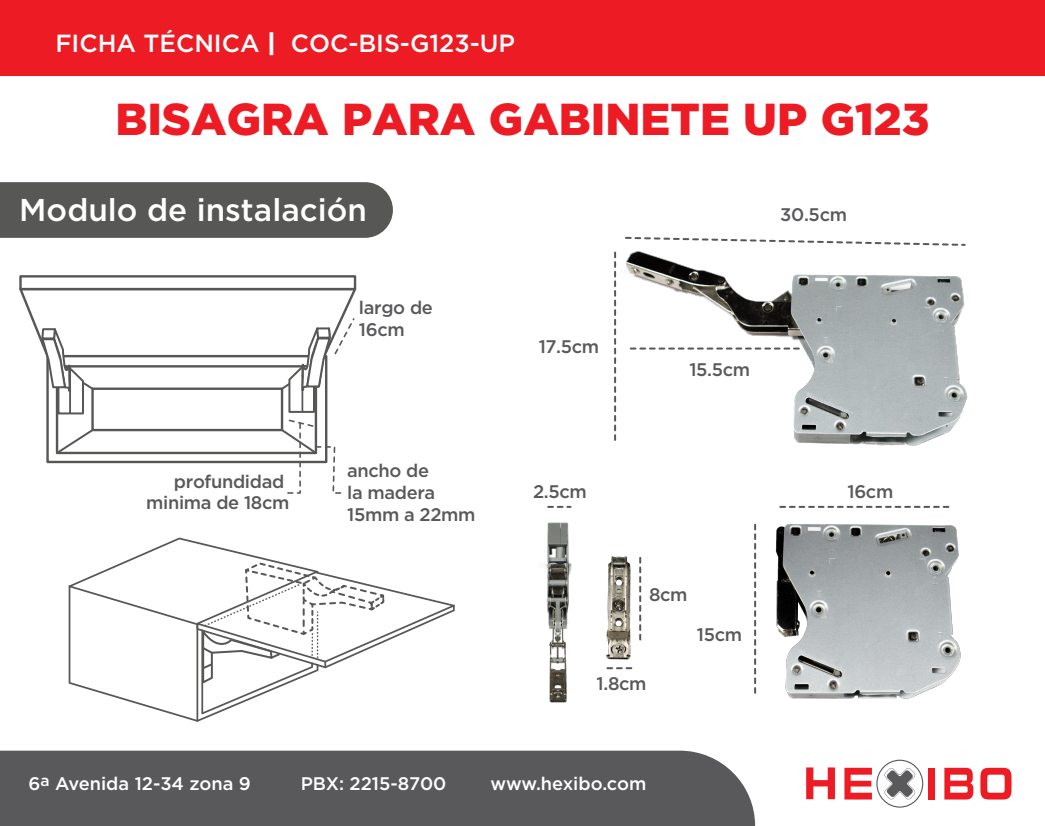
<style>
.page{position:relative;width:1045px;height:826px;background:#fff}
.page>*{position:absolute;margin:0;border:0;box-sizing:border-box;transform-origin:0 0}
.t1{font:900 44.68px "Gotham";color:#ed1c24}
.t2{font:500 31.44px "Gotham";color:#fff}
.t3{font:500 24.72px "Gotham";color:#fff}
.t4{font:500 18.24px/21.9px "Gotham";letter-spacing:-.02em;color:#59595c}
.t5{font:500 18.24px "Gotham";color:#fff}
.s1{font-weight:900}
</style>
<div class="page">
<img style="left:544px;top:522px;width:28px;height:181px">
<img style="left:614px;top:251px;width:354px;height:195px">
<img style="left:775px;top:524px;width:186px;height:175px">
<div style="left:0;top:182px;width:393px;height:56px;background:#575756"></div>
<div style="left:0;top:750px;width:755px;height:75px;background:#59595c"></div>
<div style="left:0;top:0;width:1044px;height:75px;background:#ed1c24"></div>
<svg style="left:806px;top:767px;width:28px;height:31px"></svg>
<div style="left:927px;top:767px;width:7px;height:32px;background:#ed1c24"></div>
<svg style="left:944px;top:767px;width:29px;height:32px"></svg>
<svg style="left:980px;top:767px;width:31px;height:32px"></svg>
<svg style="left:844px;top:759px;width:79px;height:48px"></svg>
<div style="left:19px;top:275px;width:337px;height:15px;background:#fff;border:2px solid #575756"></div>
<svg style="left:625px;top:236px;width:341px;height:10px"></svg>
<svg style="left:614px;top:252px;width:2px;height:192px"></svg>
<svg style="left:780px;top:505px;width:169px;height:2px"></svg>
<svg style="left:754px;top:524px;width:2px;height:170px"></svg>
<svg style="left:548px;top:505px;width:22px;height:2px"></svg>
<svg style="left:629px;top:347px;width:169px;height:2px"></svg>
<svg style="left:68px;top:537px;width:386px;height:184px"></svg>
<img style="left:606px;top:556px;width:25px;height:103px">
<svg style="left:19px;top:286px;width:338px;height:208px"></svg>
<svg style="left:607px;top:667px;width:26px;height:1px"></svg>
<svg style="left:639px;top:557px;width:2px;height:84px"></svg>
<h3 class="t3" style="left:55px;top:27px;width:222px">FICHA TÉCNICA <span class="s1">|</span></h3>
<h3 class="t3" style="left:290px;top:27px;width:226px">COC-BIS-G123-UP</h3>
<h1 class="t1" style="left:115px;top:89px;width:815px">BISAGRA PARA GABINETE UP G123</h1>
<h2 class="t2" style="left:19px;top:189px;width:349px">Modulo de instalación</h2>
<p class="t4" style="left:780px;top:203px;width:68px">30.5cm</p>
<p class="t4" style="left:359px;top:296px;width:75px">largo de<br>16cm</p>
<p class="t4" style="left:538px;top:335px;width:62px">17.5cm</p>
<p class="t4" style="left:689px;top:358px;width:62px">15.5cm</p>
<p class="t4" style="left:146px;top:469px;width:145px;text-align:right">profundidad minima de 18cm</p>
<p class="t4" style="left:347px;top:459px;width:130px">ancho de<br>la madera<br>15mm a 22mm</p>
<p class="t4" style="left:533px;top:480px;width:55px">2.5cm</p>
<p class="t4" style="left:649px;top:582px;width:40px">8cm</p>
<p class="t4" style="left:696px;top:623px;width:47px">15cm</p>
<p class="t4" style="left:596px;top:672px;width:51px">1.8cm</p>
<p class="t5" style="left:29px;top:771px;width:224px">6<sup>a</sup> Avenida 12-34 zona 9</p>
<p class="t5" style="left:300px;top:771px;width:147px">PBX: 2215-8700</p>
<p class="t5" style="left:490px;top:771px;width:157px">www.hexibo.com</p>
<p class="t4" style="left:847px;top:480px;width:47px">16cm</p>
</div>
